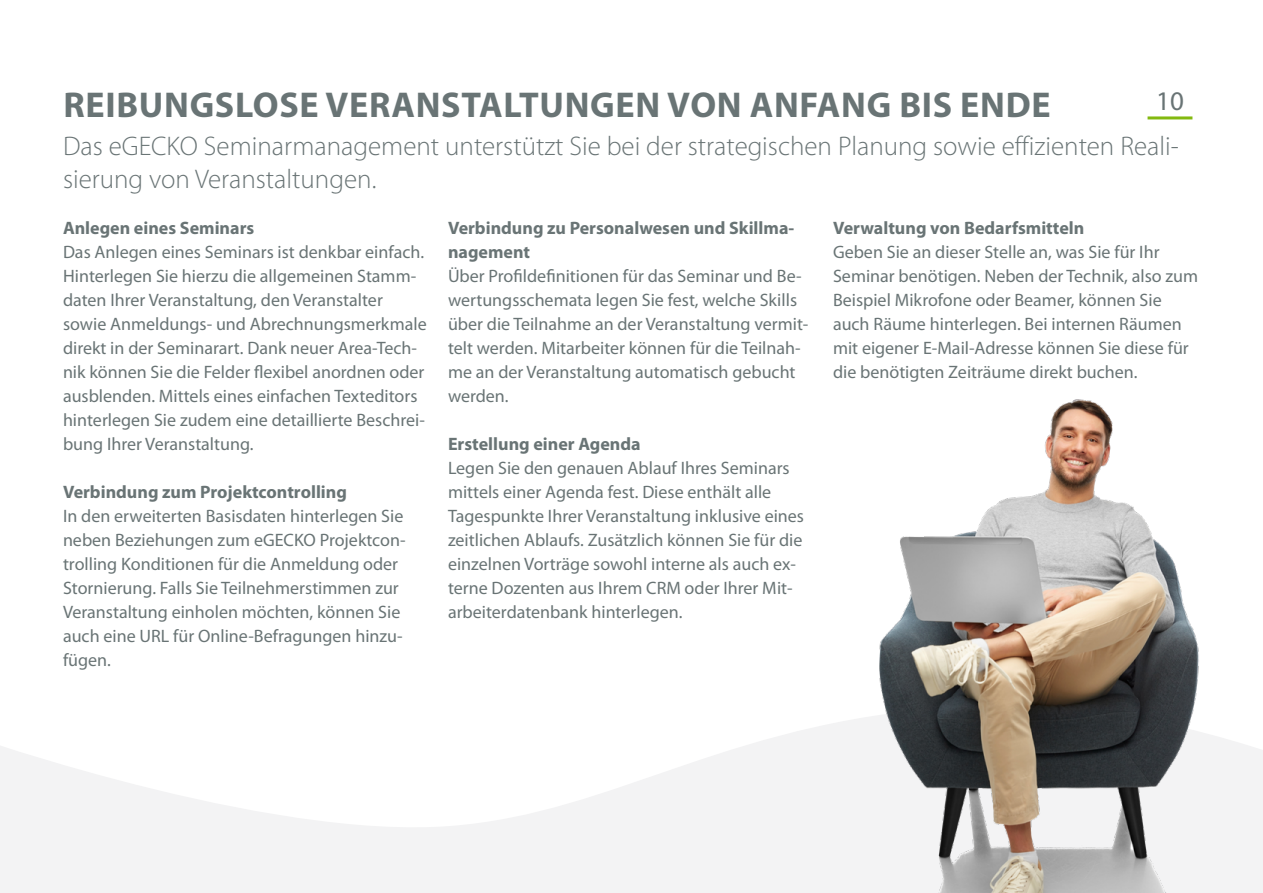
<style>
.page{position:relative;width:1263px;height:893px;background:#fff}
.page>*{position:absolute;margin:0;border:0;box-sizing:border-box;transform-origin:0 0}
.t1{font:700 36px "Myriad Pro";letter-spacing:.02em;color:#697475}
.t2{font:300 27px/32.4px "Myriad Pro";color:#697475}
.t3{font:27px "Myriad Pro";color:#697475}
.t4{font:18px/24px "Myriad Pro";color:#697475}
.t5{font:700 18px/24px "Myriad Pro";color:#697475}
</style>
<div class="page">
<hr style="left:1147px;top:116px;width:45px;height:3px;background:#83b910">
<svg style="left:0;top:720px;width:1263px;height:173px;fill:#f3f3f4"></svg>
<img style="left:854px;top:399px;width:399px;height:494px">
<h1 class="t1" style="left:63px;top:81px;width:989px">REIBUNGSLOSE VERANSTALTUNGEN VON ANFANG BIS ENDE</h1>
<h2 class="t2" style="left:63px;top:130px;width:1117px">Das eGECKO Seminarmanagement unterstützt Sie bei der strategischen Planung sowie effizienten Reali&shy;sierung von Veranstaltungen.</h2>
<h2 class="t3" style="left:1156px;top:85px;width:29px">10</h2>
<p class="t5" style="left:63px;top:215px;width:193px">Anlegen eines Seminars</p>
<p class="t4" style="left:63px;top:240px;width:365px">Das Anlegen eines Seminars ist denkbar einfach.<br>Hinterlegen Sie hierzu die allgemeinen Stamm&shy;daten Ihrer Veranstaltung, den Veranstalter sowie Anmeldungs- und Abrechnungsmerkmale direkt in der Seminarart. Dank neuer Area-Tech&shy;nik können Sie die Felder flexibel anordnen oder ausblenden. Mittels eines einfachen Texteditors hinterlegen Sie zudem eine detaillierte Beschrei&shy;bung Ihrer Veranstaltung.</p>
<p class="t5" style="left:63px;top:479px;width:285px">Verbindung zum Projektcontrolling</p>
<p class="t4" style="left:63px;top:504px;width:344px">In den erweiterten Basisdaten hinterlegen Sie neben Beziehungen zum eGECKO Projektcon&shy;trolling Konditionen für die Anmeldung oder Stornierung. Falls Sie Teilnehmerstimmen zur Veranstaltung einholen möchten, können Sie auch eine URL für Online-Befragungen hinzu&shy;fügen.</p>
<p class="t5" style="left:448px;top:215px;width:348px">Verbindung zu Personalwesen und Skillma&shy;nagement</p>
<p class="t4" style="left:448px;top:264px;width:362px">Über Profildefinitionen für das Seminar und Be&shy;wertungsschemata legen Sie fest, welche Skills über die Teilnahme an der Veranstaltung vermit&shy;telt werden. Mitarbeiter können für die Teilnah&shy;me an der Veranstaltung automatisch gebucht werden.</p>
<p class="t5" style="left:448px;top:431px;width:194px">Erstellung einer Agenda</p>
<p class="t4" style="left:448px;top:456px;width:358px">Legen Sie den genauen Ablauf Ihres Seminars mittels einer Agenda fest. Diese enthält alle Tagespunkte Ihrer Veranstaltung inklusive eines zeitlichen Ablaufs. Zusätzlich können Sie für die einzelnen Vorträge sowohl interne als auch ex&shy;terne Dozenten aus Ihrem CRM oder Ihrer Mit&shy;arbeiterdatenbank hinterlegen.</p>
<p class="t5" style="left:833px;top:215px;width:253px">Verwaltung von Bedarfsmitteln</p>
<p class="t4" style="left:833px;top:240px;width:367px">Geben Sie an dieser Stelle an, was Sie für Ihr Seminar benötigen. Neben der Technik, also zum Beispiel Mikrofone oder Beamer, können Sie auch Räume hinterlegen. Bei internen Räumen mit eigener E-Mail-Adresse können Sie diese für die benötigten Zeiträume direkt buchen.</p>
</div>
